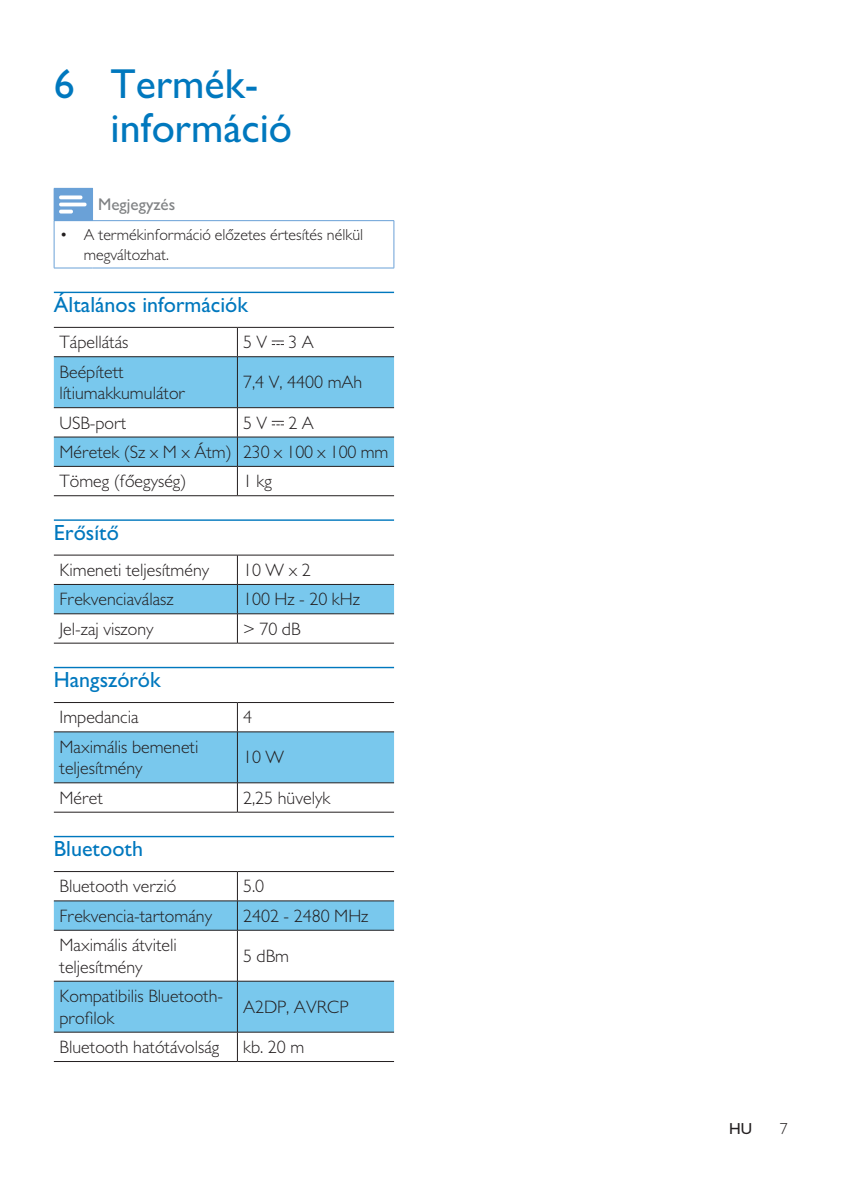
<style>
.page{position:relative;width:842px;height:1191px;background:#fff}
.page>*{position:absolute;margin:0;border:0;box-sizing:border-box;transform-origin:0 0}
.Heading_1{font:500 42px/44px "Gill Sans MT Pro";color:#0078be}
.Heading_3{font:500 22px "Gill Sans MT Pro";color:#0078be}
.t1{font:300 18px/21.6px "Gill Sans MT Pro";color:#231f20}
.t2{font:500 17px "Gill Sans MT Pro";color:#808284}
.Text{font:300 16px/20px "Gill Sans MT Pro";color:#231f20}
.t3{font:500 16px "Gill Sans MT Pro";color:#231f20}
</style>
<div class="page">
<hr style="left:54px;top:292px;width:340px;height:1px;background:#0078be">
<hr style="left:54px;top:519px;width:340px;height:2px;background:#0078be">
<hr style="left:54px;top:667px;width:340px;height:1px;background:#0078be">
<hr style="left:54px;top:836px;width:340px;height:1px;background:#0078be">
<div style="left:54px;top:188px;width:39px;height:33px;background:#6aa1d7"></div>
<hr style="left:394px;top:221px;width:1px;height:47px;background:#6aa1d7">
<hr style="left:54px;top:221px;width:1px;height:47px;background:#6aa1d7">
<hr style="left:93px;top:220px;width:301px;height:1px;background:#6aa1d7">
<hr style="left:54px;top:268px;width:39px;height:1px;background:#6aa1d7">
<hr style="left:93px;top:268px;width:301px;height:1px;background:#6aa1d7">
<svg style="left:59px;top:195px;width:28px;height:18px"></svg>
<hr style="left:54px;top:327px;width:183px;height:1px;background:#231f20">
<hr style="left:237px;top:327px;width:157px;height:1px;background:#231f20">
<hr style="left:54px;top:495px;width:183px;height:1px;background:#231f20">
<hr style="left:237px;top:495px;width:157px;height:1px;background:#231f20">
<svg style="left:54px;top:328px;width:340px;height:167px"></svg>
<svg style="left:54px;top:555px;width:340px;height:88px"></svg>
<hr style="left:54px;top:643px;width:183px;height:1px;background:#231f20">
<hr style="left:237px;top:643px;width:157px;height:1px;background:#231f20">
<hr style="left:54px;top:702px;width:183px;height:1px;background:#231f20">
<hr style="left:237px;top:702px;width:157px;height:1px;background:#231f20">
<svg style="left:54px;top:703px;width:340px;height:109px"></svg>
<hr style="left:54px;top:812px;width:183px;height:1px;background:#231f20">
<hr style="left:237px;top:812px;width:157px;height:1px;background:#231f20">
<svg style="left:54px;top:901px;width:340px;height:130px;fill:#79c8ed"></svg>
<hr style="left:54px;top:871px;width:183px;height:1px;background:#231f20">
<hr style="left:237px;top:871px;width:157px;height:1px;background:#231f20">
<hr style="left:54px;top:900px;width:183px;height:1px;background:#231f20">
<hr style="left:237px;top:900px;width:157px;height:1px;background:#231f20">
<svg style="left:237px;top:871px;width:1px;height:59px"></svg>
<hr style="left:54px;top:930px;width:183px;height:1px;background:#231f20">
<hr style="left:237px;top:930px;width:157px;height:1px;background:#231f20">
<hr style="left:237px;top:930px;width:1px;height:51px;background:#231f20">
<hr style="left:54px;top:981px;width:183px;height:1px;background:#231f20">
<hr style="left:237px;top:981px;width:157px;height:1px;background:#231f20">
<hr style="left:237px;top:981px;width:1px;height:51px;background:#231f20">
<hr style="left:54px;top:1031px;width:183px;height:1px;background:#231f20">
<hr style="left:237px;top:1031px;width:157px;height:1px;background:#231f20">
<svg style="left:237px;top:1032px;width:1px;height:29px"></svg>
<hr style="left:54px;top:1061px;width:183px;height:1px;background:#231f20">
<hr style="left:237px;top:1061px;width:157px;height:1px;background:#231f20">
<p class="Heading_1" style="left:111px;top:61px;width:183px;text-indent:-57px">6 Termék&shy;információ</p>
<p class="t2" style="left:98px;top:194px;width:79px">Megjegyzés</p>
<p class="Text" style="left:84px;top:224px;width:281px;text-indent:-24px">• A termékinformáció előzetes értesítés nélkül megváltozhat.</p>
<p class="Heading_3" style="left:54px;top:292px;width:196px">Általános információk</p>
<p class="t1" style="left:60px;top:331px;width:70px">Tápellátás</p>
<p class="t1" style="left:243px;top:331px;width:72px">5 V 3 A</p>
<p class="t1" style="left:60px;top:360px;width:127px">Beépített lítiumakkumulátor</p>
<p class="t1" style="left:243px;top:371px;width:121px">7,4 V, 4400 mAh</p>
<p class="t1" style="left:60px;top:411px;width:68px">USB-port</p>
<p class="t1" style="left:243px;top:411px;width:72px">5 V 2 A</p>
<p class="t1" style="left:60px;top:441px;width:174px">Méretek (Sz x M x Átm)</p>
<p class="t1" style="left:243px;top:441px;width:147px">230 x 100 x 100 mm</p>
<p class="t1" style="left:60px;top:470px;width:128px">Tömeg (főegység)</p>
<p class="t1" style="left:243px;top:470px;width:30px">1 kg</p>
<p class="Heading_3" style="left:54px;top:519px;width:67px">Erősítő</p>
<p class="t1" style="left:60px;top:559px;width:151px">Kimeneti teljesítmény</p>
<p class="t1" style="left:243px;top:559px;width:69px">10 W x 2</p>
<p class="t1" style="left:60px;top:588px;width:116px">Frekvenciaválasz</p>
<p class="t1" style="left:243px;top:588px;width:118px">100 Hz - 20 kHz</p>
<p class="t1" style="left:60px;top:617px;width:96px">Jel-zaj viszony</p>
<p class="t1" style="left:243px;top:617px;width:59px">&gt; 70 dB</p>
<p class="Heading_3" style="left:54px;top:667px;width:108px">Hangszórók</p>
<p class="t1" style="left:60px;top:706px;width:81px">Impedancia</p>
<p class="t1" style="left:243px;top:706px;width:10px">4</p>
<p class="t1" style="left:60px;top:735px;width:140px">Maximális bemeneti teljesítmény</p>
<p class="t1" style="left:243px;top:746px;width:43px">10 W</p>
<p class="t1" style="left:60px;top:786px;width:45px">Méret</p>
<p class="t1" style="left:243px;top:786px;width:89px">2,25 hüvelyk</p>
<p class="Heading_3" style="left:54px;top:836px;width:91px">Bluetooth</p>
<p class="t1" style="left:60px;top:875px;width:118px">Bluetooth verzió</p>
<p class="t1" style="left:243px;top:875px;width:23px">5.0</p>
<p class="t1" style="left:60px;top:904px;width:154px">Frekvencia-tartomány</p>
<p class="t1" style="left:243px;top:904px;width:127px">2402 - 2480 MHz</p>
<p class="t1" style="left:60px;top:934px;width:119px">Maximális átviteli teljesítmény</p>
<p class="t1" style="left:243px;top:944px;width:48px">5 dBm</p>
<p class="t1" style="left:60px;top:985px;width:165px">Kompatibilis Bluetooth&shy;profilok</p>
<p class="t1" style="left:243px;top:995px;width:107px">A2DP, AVRCP</p>
<p class="t1" style="left:60px;top:1035px;width:161px">Bluetooth hatótávolság</p>
<p class="t1" style="left:243px;top:1035px;width:63px">kb. 20 m</p>
<p class="t3" style="left:729px;top:1119px;width:24px">HU</p>
<p class="Text" style="left:780px;top:1118px;width:9px">7</p>
</div>
